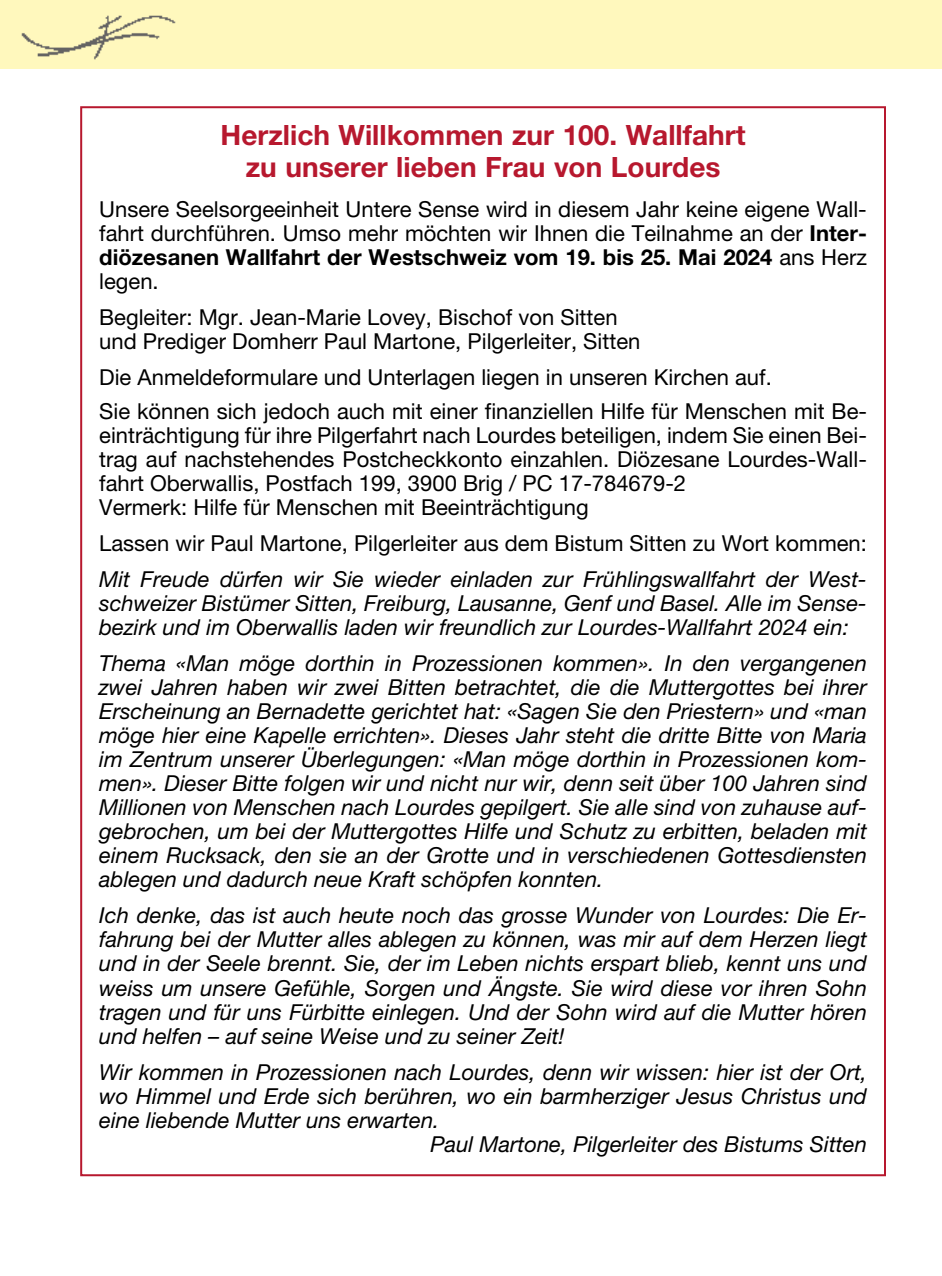
<style>
.page{position:relative;width:942px;height:1276px;background:#fff}
.page>*{position:absolute;margin:0;border:0;box-sizing:border-box;transform-origin:0 0}
.t1{font:700 28px/32px "Helvetica Neue LT Pro";color:#b7182e;text-align:center}
.t2{font:italic 22px/24px "Helvetica Neue LT Pro";color:#000;text-align:justify}
.t3{font:22px/24px "Helvetica Neue LT Pro";color:#000}
.s1{font-weight:700}
</style>
<div class="page">
<div style="left:0;top:0;width:941px;height:68px;background:#fff8bd"></div>
<img style="left:21px;top:15px;width:155px;height:45px">
<p class="t1" style="left:220px;top:119px;width:526px">Herzlich Willkommen zur 100. Wallfahrt zu unserer lieben Frau von Lourdes</p>
<p class="t3" style="left:99px;top:197px;width:769px;text-align:justify">Unsere Seelsorgeeinheit Untere Sense wird in diesem Jahr keine eigene Wall&shy;fahrt durchführen. Umso mehr möchten wir Ihnen die Teilnahme an der <span class="s1">Inter&shy;diözesanen Wallfahrt der Westschweiz vom 19. bis 25. Mai 2024</span> ans Herz legen.</p>
<p class="t3" style="left:99px;top:305px;width:542px">Begleiter: Mgr. Jean-Marie Lovey, Bischof von Sitten und Prediger Domherr Paul Martone, Pilgerleiter, Sitten</p>
<p class="t3" style="left:99px;top:360px;width:769px;line-height:34px">Die Anmeldeformulare und Unterlagen liegen in unseren Kirchen auf.<br>Sie können sich jedoch auch mit einer finanziellen Hilfe für Menschen mit Be-</p>
<p class="t3" style="left:99px;top:423px;width:769px">einträchtigung für ihre Pilgerfahrt nach Lourdes beteiligen, indem Sie einen Bei&shy;trag auf nachstehendes Postcheckkonto einzahlen. Diözesane Lourdes-Wall&shy;fahrt Oberwallis, Postfach 199, 3900 Brig / PC 17-784679-2<br>Vermerk: Hilfe für Menschen mit Beeinträchtigung</p>
<p class="t3" style="left:99px;top:531px;width:769px">Lassen wir Paul Martone, Pilgerleiter aus dem Bistum Sitten zu Wort kommen:</p>
<p class="t2" style="left:99px;top:567px;width:768px">Mit Freude dürfen wir Sie wieder einladen zur Frühlingswallfahrt der West&shy;schweizer Bistümer Sitten, Freiburg, Lausanne, Genf und Basel. Alle im Sense&shy;bezirk und im Oberwallis laden wir freundlich zur Lourdes-Wallfahrt 2024 ein:</p>
<p class="t2" style="left:99px;top:651px;width:769px">Thema «Man möge dorthin in Prozessionen kommen». In den vergangenen zwei Jahren haben wir zwei Bitten betrachtet, die die Muttergottes bei ihrer Erscheinung an Bernadette gerichtet hat: «Sagen Sie den Priestern» und «man möge hier eine Kapelle errichten». Dieses Jahr steht die dritte Bitte von Maria im Zentrum unserer Überlegungen: «Man möge dorthin in Prozessionen kom&shy;men». Dieser Bitte folgen wir und nicht nur wir, denn seit über 100 Jahren sind Millionen von Menschen nach Lourdes gepilgert. Sie alle sind von zuhause auf&shy;gebrochen, um bei der Muttergottes Hilfe und Schutz zu erbitten, beladen mit einem Rucksack, den sie an der Grotte und in verschiedenen Gottesdiensten ablegen und dadurch neue Kraft schöpfen konnten.</p>
<p class="t2" style="left:99px;top:903px;width:769px">Ich denke, das ist auch heute noch das grosse Wunder von Lourdes: Die Er&shy;fahrung bei der Mutter alles ablegen zu können, was mir auf dem Herzen liegt und in der Seele brennt. Sie, der im Leben nichts erspart blieb, kennt uns und weiss um unsere Gefühle, Sorgen und Ängste. Sie wird diese vor ihren Sohn tragen und für uns Fürbitte einlegen. Und der Sohn wird auf die Mutter hören und helfen – auf seine Weise und zu seiner Zeit!</p>
<p class="t2" style="left:99px;top:1059px;width:769px">Wir kommen in Prozessionen nach Lourdes, denn wir wissen: hier ist der Ort,</p>
<p class="t2" style="left:99px;top:1083px;width:769px">wo Himmel und Erde sich berühren, wo ein barmherziger Jesus Christus und</p>
<p class="t2" style="left:99px;top:1107px;width:341px">eine liebende Mutter uns erwarten.</p>
<p class="t2" style="left:430px;top:1131px;width:437px">Paul Martone, Pilgerleiter des Bistums Sitten</p>
</div>
